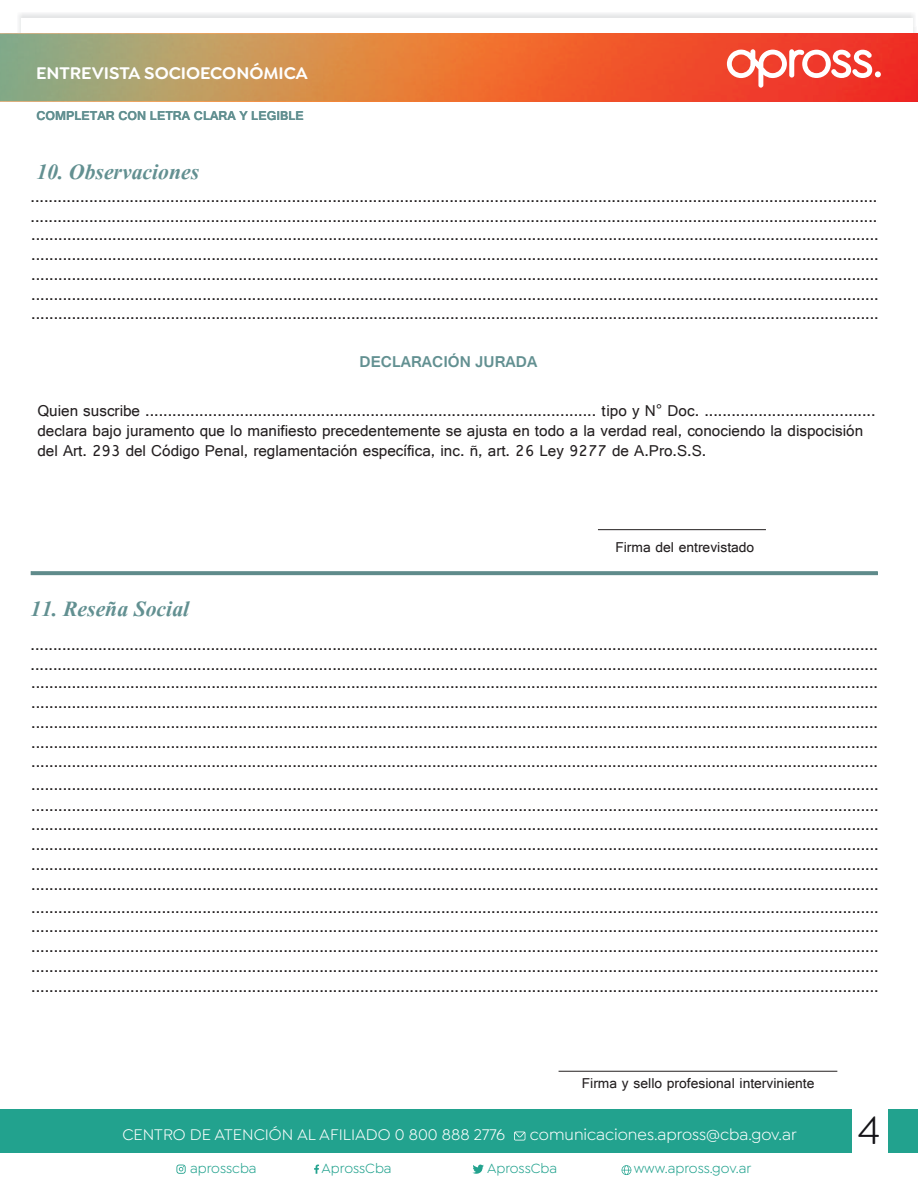
<style>
.page{position:relative;width:918px;height:1188px;background:#fff}
.page>*{position:absolute;margin:0;border:0;box-sizing:border-box;transform-origin:0 0}
.t1{font:42.6px "Goldplay";color:#141317}
.t2{font:700 27px "Vijaya";color:#629091}
.t3{font:21px "Humanist 777 BT Roman B";color:#fff}
.t4{font:600 18px "Goldplay";color:#fff}
.t5{font:16.5px/19.8px "Gautami";color:#231f20;text-align:justify}
.t6{font:16.5px "Humanist 777 BT Roman B";color:#fff}
.t7{font:700 16.5px "Gautami";color:#629091}
.t8{font:16.35px "Goldplay";color:#fff}
.t9{font:15px "Gautami";color:#231f20}
.t10{font:14.1px "Goldplay";color:#22a28e}
.t11{font:700 13.5px "Gautami";color:#629091}
</style>
<div class="page">
<hr style="left:559px;top:1071px;width:278px;height:1px;background:#231f20">
<img style="left:18px;top:13px;width:898px;height:21px">
<div style="left:21px;top:18px;width:892px;height:26px;background:#fff"></div>
<hr style="left:598px;top:529px;width:168px;height:1px;background:#231f20">
<div style="left:31px;top:571px;width:846px;height:4px;border:1px solid #5f8b8b"></div>
<img style="left:509px;top:34px;width:218px;height:67px">
<svg style="left:0;top:34px;width:509px;height:67px;background:#c69358"></svg>
<svg style="left:727px;top:34px;width:191px;height:67px;background:#f1564a"></svg>
<div style="left:0;top:1109px;width:918px;height:51px;background:#22a28e"></div>
<div style="left:853px;top:1102px;width:35px;height:61px;background:#fff"></div>
<div style="left:0;top:1153px;width:918px;height:14px;background:#fff"></div>
<svg style="left:176px;top:1165px;width:10px;height:9px"></svg>
<svg style="left:314px;top:1165px;width:5px;height:9px"></svg>
<svg style="left:473px;top:1165px;width:11px;height:9px"></svg>
<svg style="left:622px;top:1165px;width:9px;height:10px"></svg>
<svg style="left:514px;top:1132px;width:11px;height:8px"></svg>
<p class="t3" style="left:63px;top:57px;width:286px">ENTREVISTA SOCIOECONÓMICA</p>
<p class="t11" style="left:36px;top:107px;width:269px">COMPLETAR CON LETRA CLARA Y LEGIBLE</p>
<p class="t4" style="left:36px;top:62px;width:274px">ENTREVISTA SOCIOECONÓMICA</p>
<h2 class="t2" style="left:36px;top:150px;width:164px">10. Observaciones</h2>
<p class="t5" style="left:31px;top:186px;width:848px">............................................................................................................................................................................................ ............................................................................................................................................................................................</p>
<p class="t5" style="left:31px;top:225px;width:849px">............................................................................................................................................................................................ ............................................................................................................................................................................................ ............................................................................................................................................................................................ ............................................................................................................................................................................................ ............................................................................................................................................................................................</p>
<p class="t7" style="left:360px;top:352px;width:179px">DECLARACIÓN JURADA</p>
<p class="t5" style="left:37px;top:400px;width:840px;text-align:left">Quien suscribe .................................................................................................... tipo y N° Doc. ...................................... declara bajo juramento que lo manifiesto precedentemente se ajusta en todo a la verdad real, conociendo la dispocisión del Art. 293 del Código Penal, reglamentación específica, inc. ñ, art. 26 Ley 9277 de A.Pro.S.S.</p>
<h2 class="t2" style="left:31px;top:587px;width:160px">11. Reseña Social</h2>
<p class="t9" style="left:615px;top:538px;width:140px">Firma del entrevistado</p>
<p class="t5" style="left:31px;top:634px;width:849px">............................................................................................................................................................................................ ............................................................................................................................................................................................</p>
<p class="t5" style="left:31px;top:673px;width:848px">............................................................................................................................................................................................ ............................................................................................................................................................................................ ............................................................................................................................................................................................ ............................................................................................................................................................................................ ............................................................................................................................................................................................</p>
<p class="t5" style="left:31px;top:774px;width:849px">............................................................................................................................................................................................</p>
<p class="t5" style="left:31px;top:795px;width:849px">............................................................................................................................................................................................ ............................................................................................................................................................................................ ............................................................................................................................................................................................ ............................................................................................................................................................................................ ............................................................................................................................................................................................</p>
<p class="t5" style="left:31px;top:897px;width:849px">............................................................................................................................................................................................ ............................................................................................................................................................................................ ............................................................................................................................................................................................ ............................................................................................................................................................................................ ............................................................................................................................................................................................</p>
<p class="t9" style="left:582px;top:1074px;width:234px">Firma y sello profesional interviniente</p>
<p class="t6" style="left:67px;top:1125px;width:681px">CENTRO DE ATENCIÓN AL AFILIADO 0 800 888 2776 I E-mail: comunicaciones.apross@cba.gov.ar</p>
<p class="t8" style="left:122px;top:1126px;width:384px">CENTRO DE ATENCIÓN AL AFILIADO 0 800 888 2776</p>
<p class="t8" style="left:530px;top:1126px;width:268px">comunicaciones.apross@cba.gov.ar</p>
<h1 class="t1" style="left:858px;top:1106px;width:24px">4</h1>
<p class="t10" style="left:190px;top:1161px;width:68px">aprosscba</p>
<p class="t10" style="left:322px;top:1161px;width:72px">AprossCba</p>
<p class="t10" style="left:487px;top:1161px;width:72px">AprossCba</p>
<p class="t10" style="left:634px;top:1161px;width:119px">www.apross.gov.ar</p>
</div>
